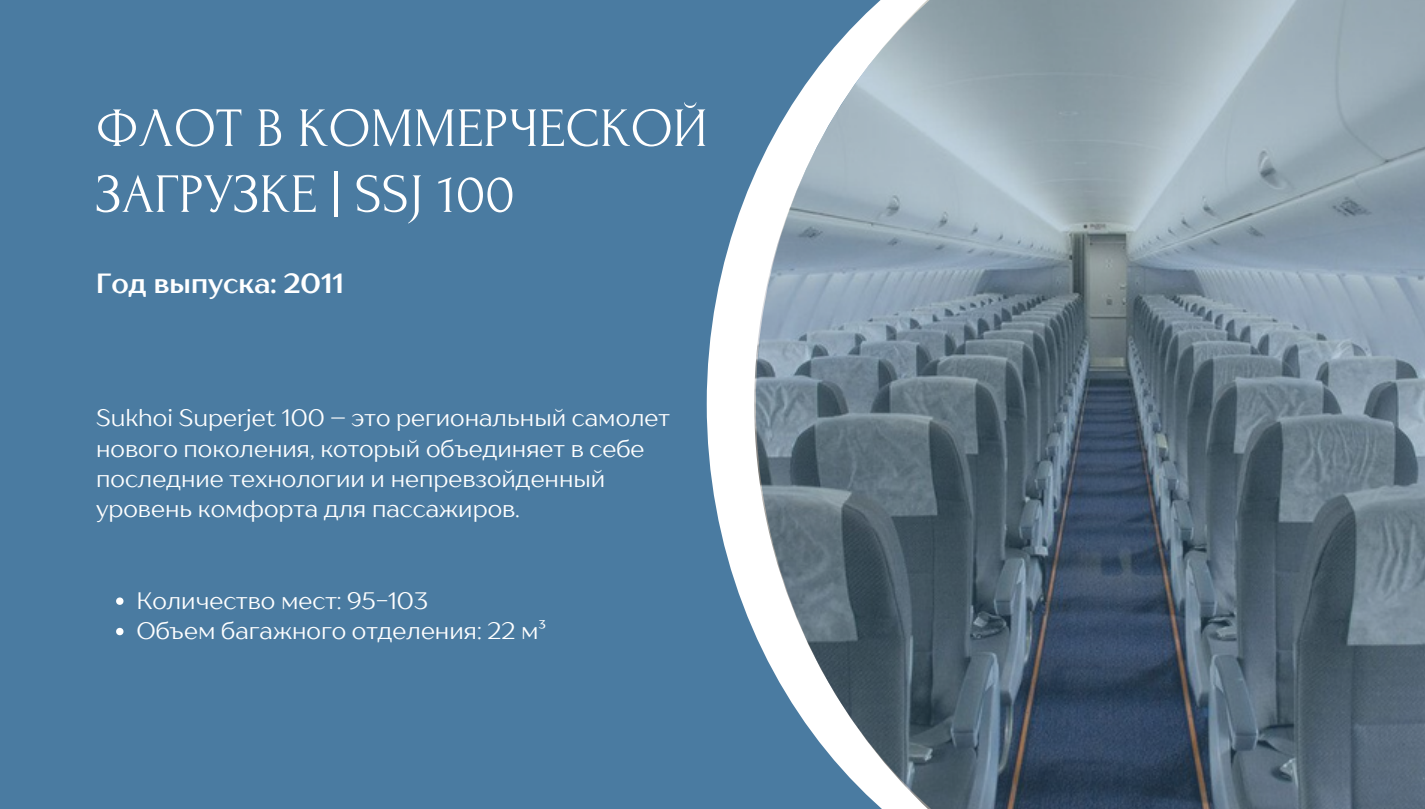
<style>
.page{position:relative;width:1425px;height:809px;background:#fff}
.page>*{position:absolute;margin:0;border:0;box-sizing:border-box;transform-origin:0 0}
.t1{font:55.25px/65.8px "Forum";color:#fff}
.t2{font:700 27.75px "TT Drugs";color:#fff}
.t3{font:23.75px/30.2px "TT Drugs";color:#fff}
</style>
<div class="page">
<div style="left:0;top:0;width:1425px;height:808px;background:#4a7ba1"></div>
<svg style="left:707px;top:176px;width:47px;height:456px;fill:#fff"></svg>
<img style="left:754px;top:0;width:671px;height:808px">
<svg style="left:116px;top:597px;width:7px;height:7px"></svg>
<svg style="left:116px;top:627px;width:7px;height:8px"></svg>
<h1 class="t1" style="left:96px;top:96px;width:613px">ФЛОТ В КОММЕРЧЕСКОЙ<br>ЗАГРУЗКЕ | SSJ 100</h1>
<p class="t2" style="left:96px;top:265px;width:249px">Год выпуска: 2011</p>
<p class="t3" style="left:96px;top:402px;width:575px">Sukhoi Superjet 100 – это региональный самолет нового поколения, который объединяет в себе последние технологии и непревзойденный уровень комфорта для пассажиров.</p>
<p class="t3" style="left:136px;top:584px;width:411px">Количество мест: 95-103<br>Объем багажного отделения: 22 м³</p>
</div>
